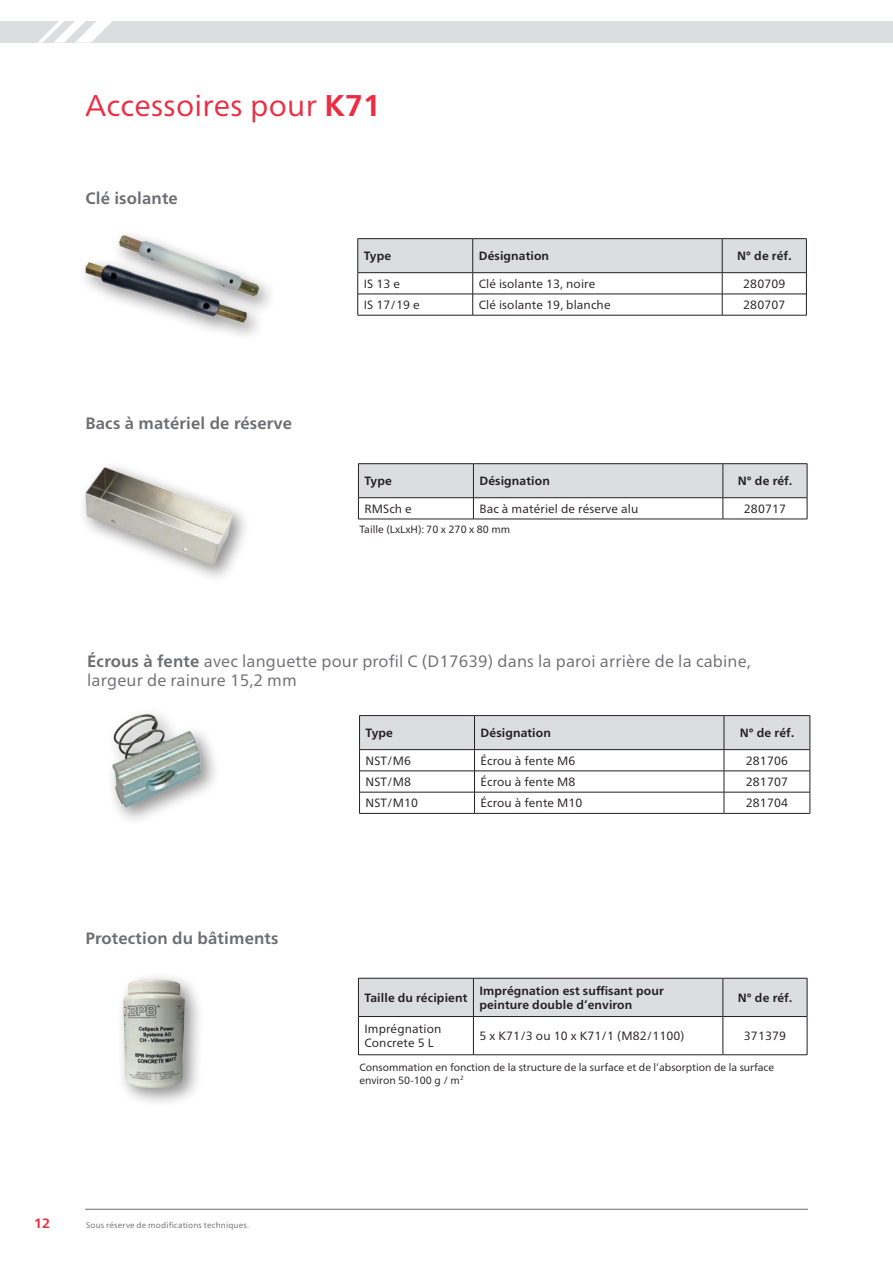
<style>
.page{position:relative;width:893px;height:1263px;background:#fff}
.page>*{position:absolute;margin:0;border:0;box-sizing:border-box;transform-origin:0 0}
.t1{font:30px "Frutiger Neue LTW1 G";letter-spacing:.01em;color:#ed2c42}
.t2{font:16.5px/19.8px "Frutiger Neue LTW1 G";letter-spacing:.01em;color:#6c6d70}
.t3{font:700 16.5px "Frutiger Neue LTW1 G";letter-spacing:.01em;color:#6c6d70}
.t4{font:700 13.5px "Frutiger Neue LTW1 G";color:#ed2c42}
.t5{font:12px/14.4px "Frutiger Neue LTW1 G";letter-spacing:.01em;color:#231f20}
.t6{font:700 12px/14.4px "Frutiger Neue LTW1 G";letter-spacing:.01em;color:#231f20}
.t7{font:10.5px/12.6px "Frutiger Neue LTW1 G";color:#231f20}
.t8{font:8.25px "Frutiger Neue LTW1 G";letter-spacing:.02em;color:#6c6d70}
.s1{font-weight:700}
</style>
<div class="page">
<hr style="left:85px;top:1209px;width:723px;height:1px;background:#6c6d70">
<div style="left:0;top:21px;width:893px;height:22px;background:#dcdddf"></div>
<svg style="left:38px;top:21px;width:74px;height:22px"></svg>
<img style="left:85px;top:235px;width:185px;height:101px">
<hr style="left:473px;top:238px;width:249px;height:1px;background:#231f20">
<hr style="left:722px;top:238px;width:84px;height:1px;background:#231f20">
<hr style="left:473px;top:315px;width:249px;height:1px;background:#231f20">
<hr style="left:722px;top:315px;width:84px;height:1px;background:#231f20">
<hr style="left:358px;top:315px;width:115px;height:1px;background:#231f20">
<hr style="left:806px;top:238px;width:1px;height:35px;background:#231f20">
<hr style="left:358px;top:238px;width:115px;height:1px;background:#231f20">
<hr style="left:357px;top:238px;width:1px;height:35px;background:#231f20">
<svg style="left:357px;top:239px;width:450px;height:76px"></svg>
<hr style="left:474px;top:463px;width:249px;height:1px;background:#231f20">
<hr style="left:473px;top:463px;width:1px;height:35px;background:#231f20">
<hr style="left:723px;top:463px;width:84px;height:1px;background:#231f20">
<hr style="left:474px;top:519px;width:249px;height:1px;background:#231f20">
<hr style="left:723px;top:519px;width:84px;height:1px;background:#231f20">
<hr style="left:359px;top:519px;width:114px;height:1px;background:#231f20">
<hr style="left:807px;top:463px;width:1px;height:35px;background:#231f20">
<hr style="left:359px;top:463px;width:114px;height:1px;background:#231f20">
<hr style="left:358px;top:463px;width:1px;height:35px;background:#231f20">
<svg style="left:358px;top:464px;width:450px;height:55px"></svg>
<svg style="left:359px;top:979px;width:448px;height:75px"></svg>
<hr style="left:723px;top:978px;width:84px;height:1px;background:#231f20">
<hr style="left:807px;top:1016px;width:1px;height:39px;background:#231f20">
<hr style="left:723px;top:1016px;width:84px;height:1px;background:#231f20">
<hr style="left:723px;top:1054px;width:84px;height:1px;background:#231f20">
<hr style="left:359px;top:1016px;width:114px;height:1px;background:#231f20">
<hr style="left:359px;top:1054px;width:114px;height:1px;background:#231f20">
<hr style="left:807px;top:978px;width:1px;height:38px;background:#231f20">
<hr style="left:359px;top:978px;width:114px;height:1px;background:#231f20">
<hr style="left:358px;top:978px;width:1px;height:38px;background:#231f20">
<hr style="left:358px;top:1016px;width:1px;height:39px;background:#231f20">
<hr style="left:474px;top:978px;width:249px;height:1px;background:#231f20">
<hr style="left:473px;top:978px;width:1px;height:38px;background:#231f20">
<hr style="left:723px;top:978px;width:1px;height:38px;background:#231f20">
<hr style="left:474px;top:1016px;width:249px;height:1px;background:#231f20">
<hr style="left:473px;top:1016px;width:1px;height:39px;background:#231f20">
<hr style="left:723px;top:1016px;width:1px;height:39px;background:#231f20">
<hr style="left:474px;top:1054px;width:249px;height:1px;background:#231f20">
<div style="left:78px;top:460px;width:174px;height:124px;background:#231f20;opacity:.5"></div>
<img style="left:85px;top:467px;width:148px;height:98px">
<div style="left:105px;top:707px;width:116px;height:120px;background:#231f20;opacity:.5"></div>
<img style="left:112px;top:714px;width:89px;height:94px">
<hr style="left:475px;top:715px;width:249px;height:1px;background:#231f20">
<hr style="left:474px;top:715px;width:1px;height:35px;background:#231f20">
<hr style="left:724px;top:715px;width:86px;height:1px;background:#231f20">
<hr style="left:475px;top:813px;width:249px;height:1px;background:#231f20">
<hr style="left:724px;top:813px;width:86px;height:1px;background:#231f20">
<hr style="left:360px;top:813px;width:114px;height:1px;background:#231f20">
<hr style="left:810px;top:715px;width:1px;height:35px;background:#231f20">
<hr style="left:360px;top:715px;width:114px;height:1px;background:#231f20">
<hr style="left:359px;top:715px;width:1px;height:35px;background:#231f20">
<svg style="left:359px;top:716px;width:452px;height:97px"></svg>
<div style="left:115px;top:971px;width:90px;height:137px;background:#231f20;opacity:.5"></div>
<img style="left:123px;top:980px;width:62px;height:109px">
<h1 class="t1" style="left:85px;top:84px;width:298px">Accessoires pour <span class="s1">K71</span></h1>
<h2 class="t3" style="left:85px;top:186px;width:94px">Clé isolante</h2>
<h2 class="t3" style="left:85px;top:412px;width:208px">Bacs à matériel de réserve</h2>
<p class="t6" style="left:364px;top:248px;width:29px">Type</p>
<p class="t6" style="left:479px;top:248px;width:72px">Désignation</p>
<p class="t6" style="left:737px;top:248px;width:56px">N° de réf.</p>
<p class="t5" style="left:364px;top:276px;width:38px">IS 13 e</p>
<p class="t5" style="left:479px;top:276px;width:118px">Clé isolante 13, noire</p>
<p class="t5" style="left:743px;top:276px;width:44px">280709</p>
<p class="t5" style="left:364px;top:297px;width:57px">IS 17/19 e</p>
<p class="t5" style="left:479px;top:297px;width:133px">Clé isolante 19, blanche</p>
<p class="t5" style="left:743px;top:297px;width:44px">280707</p>
<p class="t6" style="left:364px;top:473px;width:29px">Type</p>
<p class="t6" style="left:479px;top:473px;width:72px">Désignation</p>
<p class="t6" style="left:738px;top:473px;width:56px">N° de réf.</p>
<p class="t5" style="left:364px;top:501px;width:49px">RMSch e</p>
<p class="t5" style="left:479px;top:501px;width:161px">Bac à matériel de réserve alu</p>
<p class="t5" style="left:744px;top:501px;width:44px">280717</p>
<p class="t7" style="left:359px;top:522px;width:152px">Taille (LxLxH): 70 x 270 x 80 mm</p>
<h2 class="t2" style="left:87px;top:650px;width:665px"><span class="s1">Écrous à fente</span> avec languette pour profil C (D17639) dans la paroi arrière de la cabine, largeur de rainure 15,2 mm</h2>
<p class="t6" style="left:366px;top:725px;width:29px">Type</p>
<p class="t6" style="left:480px;top:725px;width:72px">Désignation</p>
<p class="t6" style="left:740px;top:725px;width:56px">N° de réf.</p>
<p class="t5" style="left:366px;top:752px;width:47px">NST/M6</p>
<p class="t5" style="left:480px;top:752px;width:96px">Écrou à fente M6</p>
<p class="t5" style="left:746px;top:752px;width:44px">281706</p>
<p class="t5" style="left:366px;top:774px;width:47px">NST/M8</p>
<p class="t5" style="left:480px;top:774px;width:96px">Écrou à fente M8</p>
<p class="t5" style="left:746px;top:774px;width:44px">281707</p>
<p class="t5" style="left:366px;top:795px;width:54px">NST/M10</p>
<p class="t5" style="left:480px;top:795px;width:104px">Écrou à fente M10</p>
<p class="t5" style="left:746px;top:795px;width:44px">281704</p>
<h2 class="t3" style="left:85px;top:926px;width:195px">Protection du bâtiments</h2>
<p class="t4" style="left:34px;top:1213px;width:18px">12</p>
<p class="t8" style="left:86px;top:1219px;width:165px">Sous réserve de modifications techniques.</p>
<p class="t6" style="left:364px;top:990px;width:104px">Taille du récipient</p>
<p class="t6" style="left:479px;top:982px;width:186px">Imprégnation est suffisant pour peinture double d‘environ</p>
<p class="t6" style="left:738px;top:990px;width:56px">N° de réf.</p>
<p class="t5" style="left:364px;top:1021px;width:78px">Imprégnation<br>Concrete 5 L</p>
<p class="t5" style="left:479px;top:1028px;width:207px">5 x K71/3 ou 10 x K71/1 (M82/1100)</p>
<p class="t5" style="left:744px;top:1028px;width:44px">371379</p>
<p class="t7" style="left:359px;top:1060px;width:416px">Consommation en fonction de la structure de la surface et de l‘absorption de la surface environ 50-100 g / m<sup>2</sup></p>
</div>
